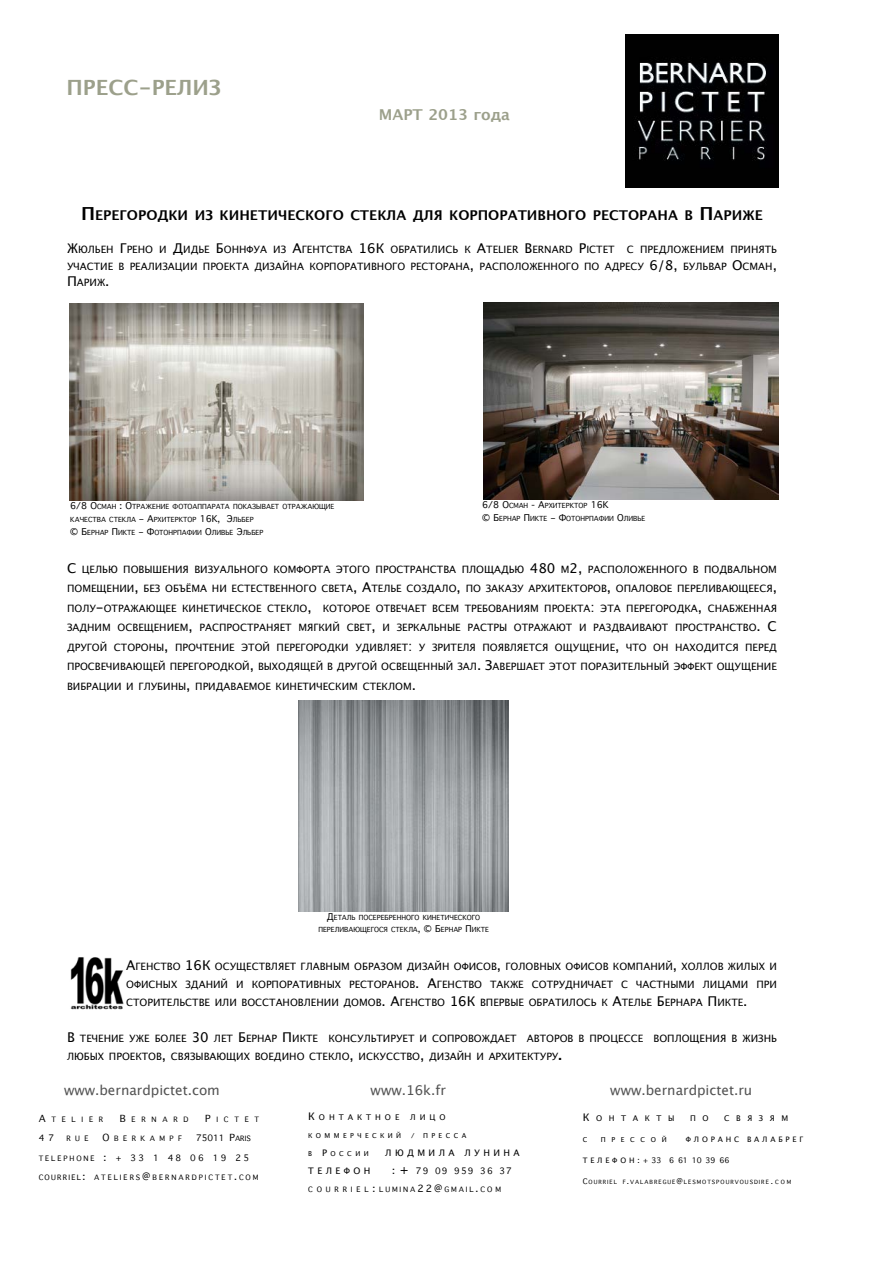
<style>
.page{position:relative;width:893px;height:1263px;background:#fff}
.page>*{position:absolute;margin:0;border:0;box-sizing:border-box;transform-origin:0 0}
.t1{font:700 21px "Lucida Grande";color:#9ca08b}
.t2{font:700 15px "Lucida Grande";color:#9ca08b}
.t3{font:700 13.5px "Lucida Grande";color:#000}
.t4{font:13.5px "Lucida Grande";color:#535353}
.t5{font:12px "Lucida Grande";color:#000}
.t6{font:10.2px/19.5px "Lucida Grande";color:#000;text-align:justify}
.t7{font:9px "Lucida Grande";letter-spacing:.38em;color:#000}
.t8{font:7.8px "Lucida Grande";letter-spacing:.675em;color:#000}
.t9{font:7.8px "Lucida Grande";letter-spacing:.505em;color:#000}
.t10{font:7.8px "Lucida Grande";letter-spacing:.845em;color:#000}
.t11{font:7.5px "Lucida Grande";letter-spacing:.38em;color:#000}
.t12{font:6.75px/12.8px "Thonburi";color:#000}
.t13{font:6.75px "Lucida Grande";letter-spacing:.505em;color:#000}
.t14{font:6.75px "Lucida Grande";letter-spacing:.845em;color:#000}
.s1{font-size:18px}
.s2{font-size:13.5px}
.s3{font-size:9px}
.s4{font-weight:700;font-size:13.5px}
.s5{font-size:10.5px}
</style>
<div class="page">
<img style="left:69px;top:304px;width:295px;height:196px">
<img style="left:483px;top:303px;width:295px;height:196px">
<img style="left:625px;top:34px;width:153px;height:153px">
<img style="left:298px;top:701px;width:210px;height:210px">
<img style="left:70px;top:957px;width:54px;height:53px">
<h1 class="t1" style="left:66px;top:74px;width:156px">ПРЕСС-РЕЛИЗ</h1>
<h2 class="t2" style="left:378px;top:106px;width:133px">МАРТ 2013 года</h2>
<h3 class="t3" style="left:81px;top:207px;width:683px"><span class="s1">П</span>ЕРЕГОРОДКИ ИЗ КИНЕТИЧЕСКОГО СТЕКЛА ДЛЯ КОРПОРАТИВНОГО РЕСТОРАНА В <span class="s1">П</span>АРИЖЕ</h3>
<p class="t6" style="left:67px;top:241px;width:711px;line-height:16.5px"><span class="s2">Ж</span>ЮЛЬЕН <span class="s2">Г</span>РЕНО И <span class="s2">Д</span>ИДЬЕ <span class="s2">Б</span>ОННФУА ИЗ <span class="s2">А</span>ГЕНТСТВА <span class="s2">16К</span> ОБРАТИЛИСЬ К <span class="s2">A</span>TELIER <span class="s2">B</span>ERNARD <span class="s2">P</span>ICTET С ПРЕДЛОЖЕНИЕМ ПРИНЯТЬ УЧАСТИЕ В РЕАЛИЗАЦИИ ПРОЕКТА ДИЗАЙНА КОРПОРАТИВНОГО РЕСТОРАНА<span class="s2">,</span> РАСПОЛОЖЕННОГО ПО АДРЕСУ <span class="s2">6/8,</span> БУЛЬВАР <span class="s2">О</span>СМАН<span class="s2">, П</span>АРИЖ<span class="s2">.</span></p>
<p class="t12" style="left:70px;top:500px;width:266px"><span class="s3">6/8 О</span>СМАН <span class="s3">: О</span>ТРАЖЕНИЕ ФОТОАППАРАТА ПОКАЗЫВАЕТ ОТРАЖАЮЩИЕ<br>КАЧЕСТВА СТЕКЛА <span class="s3">– А</span>РХИТЕРКТОР <span class="s3">16К, Э</span>ЛЬБЕР<br><span class="s3">© Б</span>ЕРНАР <span class="s3">П</span>ИКТЕ <span class="s3">– Ф</span>ОТОНРПАФИИ <span class="s3">О</span>ЛИВЬЕ <span class="s3">Э</span>ЛЬБЕР</p>
<p class="t12" style="left:482px;top:499px;width:165px"><span class="s3">6/8 О</span>СМАН <span class="s3">- А</span>РХИТЕРКТОР <span class="s3">16К<br>© Б</span>ЕРНАР <span class="s3">П</span>ИКТЕ <span class="s3">– Ф</span>ОТОНРПАФИИ <span class="s3">О</span>ЛИВЬЕ</p>
<p class="t6" style="left:67px;top:559px;width:711px"><span class="s2">С</span> ЦЕЛЬЮ ПОВЫШЕНИЯ ВИЗУАЛЬНОГО КОМФОРТА ЭТОГО ПРОСТРАНСТВА ПЛОЩАДЬЮ <span class="s2">480</span> М<span class="s2">2,</span> РАСПОЛОЖЕННОГО В ПОДВАЛЬНОМ ПОМЕЩЕНИИ<span class="s2">,</span> БЕЗ ОБЪЁМА НИ ЕСТЕСТВЕННОГО СВЕТА<span class="s2">, А</span>ТЕЛЬЕ СОЗДАЛО<span class="s2">,</span> ПО ЗАКАЗУ АРХИТЕКТОРОВ<span class="s2">,</span> ОПАЛОВОЕ ПЕРЕЛИВАЮЩЕЕСЯ<span class="s2">, </span>ПОЛУ<span class="s2">-</span>ОТРАЖАЮЩЕЕ КИНЕТИЧЕСКОЕ СТЕКЛО<span class="s2">,</span> КОТОРОЕ ОТВЕЧАЕТ ВСЕМ ТРЕБОВАНИЯМ ПРОЕКТА<span class="s2">:</span> ЭТА ПЕРЕГОРОДКА<span class="s2">,</span> СНАБЖЕННАЯ ЗАДНИМ ОСВЕЩЕНИЕМ<span class="s2">,</span> РАСПРОСТРАНЯЕТ МЯГКИЙ СВЕТ<span class="s2">,</span> И ЗЕРКАЛЬНЫЕ РАСТРЫ ОТРАЖАЮТ И РАЗДВАИВАЮТ ПРОСТРАНСТВО<span class="s2">. С </span>ДРУГОЙ СТОРОНЫ<span class="s2">,</span> ПРОЧТЕНИЕ ЭТОЙ ПЕРЕГОРОДКИ УДИВЛЯЕТ<span class="s2">:</span> У ЗРИТЕЛЯ ПОЯВЛЯЕТСЯ ОЩУЩЕНИЕ<span class="s2">,</span> ЧТО ОН НАХОДИТСЯ ПЕРЕД ПРОСВЕЧИВАЮЩЕЙ ПЕРЕГОРОДКОЙ<span class="s2">,</span> ВЫХОДЯЩЕЙ В ДРУГОЙ ОСВЕЩЕННЫЙ ЗАЛ<span class="s2">. З</span>АВЕРШАЕТ ЭТОТ ПОРАЗИТЕЛЬНЫЙ ЭФФЕКТ ОЩУЩЕНИЕ ВИБРАЦИИ И ГЛУБИНЫ<span class="s2">,</span> ПРИДАВАЕМОЕ КИНЕТИЧЕСКИМ СТЕКЛОМ<span class="s2">.</span></p>
<p class="t12" style="left:318px;top:911px;width:172px;line-height:12px;text-align:center"><span class="s3">Д</span>ЕТАЛЬ ПОСЕРЕБРЕННОГО КИНЕТИЧЕСКОГО<br>ПЕРЕЛИВАЮЩЕГОСЯ СТЕКЛА<span class="s3">, © Б</span>ЕРНАР <span class="s3">П</span>ИКТЕ</p>
<p class="t6" style="left:126px;top:957px;width:652px;line-height:18px"><span class="s2">А</span>ГЕНСТВО <span class="s2">16К</span> ОСУЩЕСТВЛЯЕТ ГЛАВНЫМ ОБРАЗОМ ДИЗАЙН ОФИСОВ<span class="s2">,</span> ГОЛОВНЫХ ОФИСОВ КОМПАНИЙ<span class="s2">,</span> ХОЛЛОВ ЖИЛЫХ И ОФИСНЫХ ЗДАНИЙ И КОРПОРАТИВНЫХ РЕСТОРАНОВ<span class="s2">. А</span>ГЕНСТВО ТАКЖЕ СОТРУДНИЧАЕТ С ЧАСТНЫМИ ЛИЦАМИ ПРИ СТОРИТЕЛЬСТВЕ ИЛИ ВОССТАНОВЛЕНИИ ДОМОВ<span class="s2">. А</span>ГЕНСТВО <span class="s2">16К</span> ВПЕРВЫЕ ОБРАТИЛОСЬ К <span class="s2">А</span>ТЕЛЬЕ <span class="s2">Б</span>ЕРНАРА <span class="s2">П</span>ИКТЕ<span class="s2">.</span></p>
<p class="t6" style="left:67px;top:1029px;width:711px;line-height:18px"><span class="s2">В</span> ТЕЧЕНИЕ УЖЕ БОЛЕЕ <span class="s2">30</span> ЛЕТ <span class="s2">Б</span>ЕРНАР <span class="s2">П</span>ИКТЕ КОНСУЛЬТИРУЕТ И СОПРОВОЖДАЕТ АВТОРОВ В ПРОЦЕССЕ ВОПЛОЩЕНИЯ В ЖИЗНЬ<br>ЛЮБЫХ ПРОЕКТОВ<span class="s2">,</span> СВЯЗЫВАЮЩИХ ВОЕДИНО СТЕКЛО<span class="s2">,</span> ИСКУССТВО<span class="s2">,</span> ДИЗАЙН И АРХИТЕКТУРУ<span class="s4">.</span></p>
<h3 class="t4" style="left:64px;top:1082px;width:157px">www.bernardpictet.com</h3>
<h3 class="t4" style="left:370px;top:1082px;width:77px">www.16k.fr</h3>
<h3 class="t4" style="left:610px;top:1082px;width:143px">www.bernardpictet.ru</h3>
<p class="t10" style="left:582px;top:1114px;width:93px"><span class="s5">К</span>ОНТАКТЫ</p>
<p class="t8" style="left:690px;top:1114px;width:20px">П О</p>
<p class="t8" style="left:724px;top:1114px;width:65px">СВЯЗЯМ</p>
<p class="t13" style="left:582px;top:1136px;width:6px">С</p>
<p class="t14" style="left:600px;top:1136px;width:68px">ПРЕССОЙ</p>
<p class="t11" style="left:686px;top:1135px;width:119px">ФЛОРАНС ВАЛАБРЕГ</p>
<p class="t11" style="left:582px;top:1156px;width:53px">ТЕЛЕФОН</p>
<p class="t9" style="left:308px;top:1112px;width:93px"><span class="s5">К</span>ОНТАКТНОЕ</p>
<p class="t8" style="left:410px;top:1112px;width:37px">ЛИЦО</p>
<p class="t13" style="left:308px;top:1131px;width:95px">КОММЕРЧЕСКИЙ</p>
<p class="t13" style="left:423px;top:1131px;width:45px">ПРЕССА</p>
<p class="t13" style="left:308px;top:1149px;width:62px">В <span class="s3">Р</span>ОССИИ</p>
<p class="t7" style="left:385px;top:1147px;width:136px">ЛЮДМИЛА ЛУНИНА</p>
<p class="t7" style="left:308px;top:1165px;width:64px">ТЕЛЕФОН</p>
<p class="t5" style="left:399px;top:1162px;width:11px">+</p>
</div>
